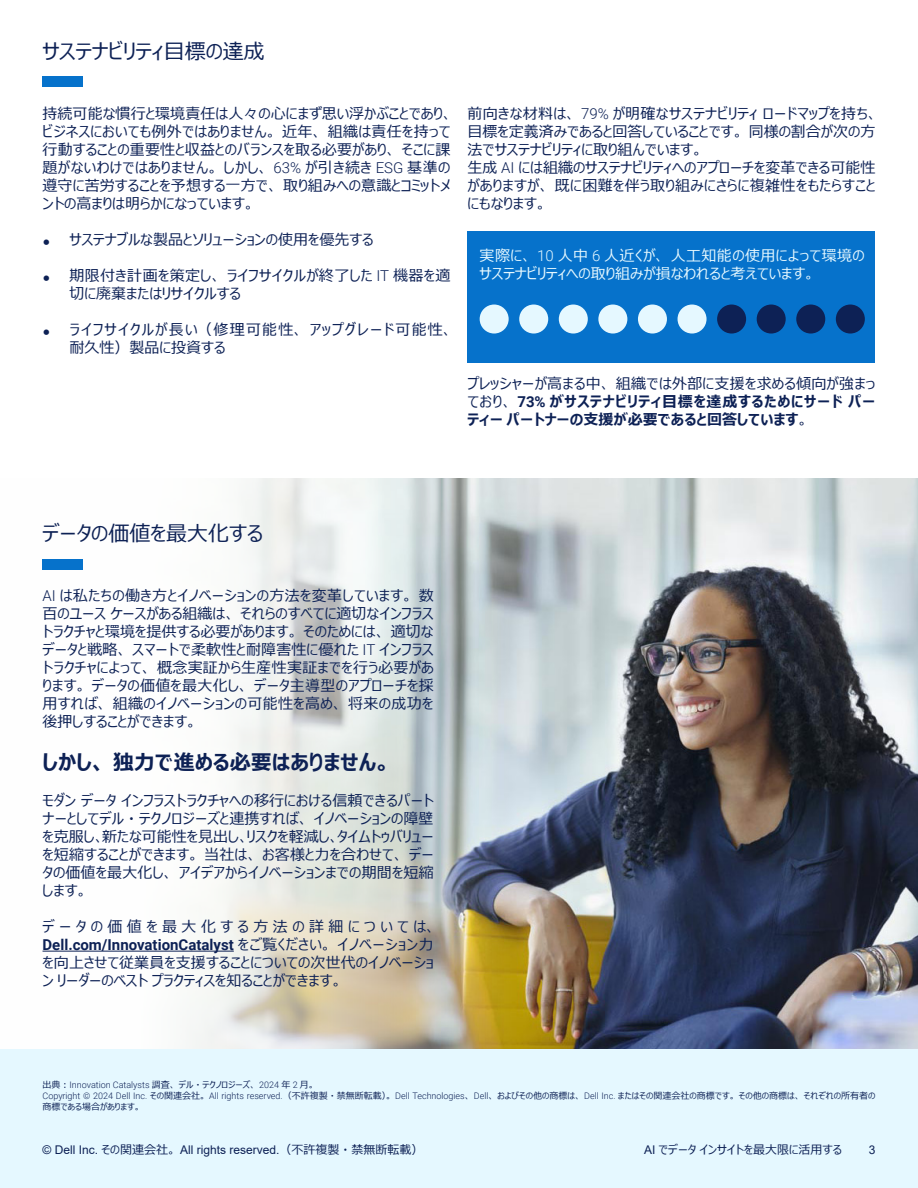
<style>
.page{position:relative;width:918px;height:1188px;background:#fff}
.page>*{position:absolute;margin:0;border:0;box-sizing:border-box;transform-origin:0 0}
.t1{font:21px "Meiryo UI";color:#0d2155}
.t2{font:700 21px "Meiryo UI";color:#0d2155}
.t3{font:15px/18px "Meiryo UI";letter-spacing:.01em;color:#0d2155}
.t4{font:700 15px/18px "Meiryo UI";color:#0d2155;text-align:justify}
.t5{font:15px/18px "Meiryo UI";color:#e5f8ff}
.t6{font:15px/18px "Meiryo UI";letter-spacing:.085em;color:#0d2155}
.t7{font:12px "Arial";color:#0d2155}
.t8{font:12px "Meiryo UI";color:#0d2155}
.t9{font:9px/10.8px "Meiryo UI";color:#0d2155}
.t10{font:300 9px "Roboto";color:#0d2155}
.s1{font-family:"Roboto";font-weight:300}
.s2{font-weight:400}
.s3{font-family:"Roboto"}
.s4{font-family:"Roboto";font-weight:700}
.s5{font-family:"Meiryo UI";font-weight:400}
.s6{font-family:"Arial"}
.s7{font-family:"Meiryo UI"}
</style>
<div class="page">
<img style="left:0;top:479px;width:918px;height:571px">
<div style="left:0;top:1050px;width:918px;height:138px;background:#e5f8ff"></div>
<div style="left:43px;top:76px;width:40px;height:10px;background:#0672cb"></div>
<div style="left:468px;top:231px;width:407px;height:132px;background:#0672cb"></div>
<div style="left:480px;top:305px;width:29px;height:29px;background:#e5f8ff;border-radius:50%"></div>
<div style="left:598px;top:305px;width:29px;height:29px;background:#e5f8ff;border-radius:50%"></div>
<div style="left:757px;top:305px;width:29px;height:29px;background:#0d2155;border-radius:50%"></div>
<div style="left:519px;top:305px;width:29px;height:29px;background:#e5f8ff;border-radius:50%"></div>
<div style="left:638px;top:305px;width:29px;height:29px;background:#e5f8ff;border-radius:50%"></div>
<div style="left:796px;top:305px;width:29px;height:29px;background:#0d2155;border-radius:50%"></div>
<div style="left:559px;top:305px;width:29px;height:29px;background:#e5f8ff;border-radius:50%"></div>
<div style="left:717px;top:305px;width:29px;height:29px;background:#0d2155;border-radius:50%"></div>
<div style="left:678px;top:305px;width:29px;height:29px;background:#e5f8ff;border-radius:50%"></div>
<div style="left:836px;top:305px;width:29px;height:29px;background:#0d2155;border-radius:50%"></div>
<hr style="left:43px;top:951px;width:191px;height:1px;background:#0d2155">
<div style="left:43px;top:559px;width:40px;height:10px;background:#0672cb"></div>
<p class="t1" style="left:43px;top:36px;width:224px">サステナビリティ目標の達成</p>
<p class="t3" style="left:43px;top:106px;width:412px">持続可能な慣行と環境責任は人々の心にまず思い浮かぶことであり、ビジネスにおいても例外ではありません。近年、組織は責任を持って行動することの重要性と収益とのバランスを取る必要があり、そこに課題がないわけではありません。しかし、 <span class="s1">63%</span> が引き続き <span class="s1">ESG</span> 基準の遵守に苦労することを予想する一方で、取り組みへの意識とコミットメントの高まりは明らかになっています。</p>
<p class="t3" style="left:43px;top:232px;width:332px">• サステナブルな製品とソリューションの使用を優先する</p>
<p class="t3" style="left:70px;top:268px;width:382px;text-indent:-27px">• 期限付き計画を策定し、ライフサイクルが終了した <span class="s1">IT</span> 機器を適切に廃棄またはリサイクルする</p>
<p class="t6" style="left:70px;top:322px;width:385px;text-indent:-27px">• ライフサイクルが長い（修理可能性、アップグレード可能性、耐久性）製品に投資する</p>
<p class="t3" style="left:468px;top:106px;width:412px">前向きな材料は、 <span class="s1">79%</span> が明確なサステナビリティロードマップを持ち、目標を定義済みであると回答していることです。同様の割合が次の方法でサステナビリティに取り組んでいます。</p>
<p class="t3" style="left:468px;top:160px;width:410px;text-align:justify">生成 <span class="s1">AI</span> には組織のサステナビリティへのアプローチを変革できる可能性がありますが、既に困難を伴う取り組みにさらに複雑性をもたらすことにもなります。</p>
<p class="t5" style="left:480px;top:248px;width:387px">実際に、 <span class="s1">10</span> 人中 <span class="s1">6</span> 人近くが、人工知能の使用によって環境のサステナビリティへの取り組みが損なわれると考えています。</p>
<p class="t4" style="left:468px;top:376px;width:409px"><span class="s2">プレッシャーが高まる中、組織では外部に支援を求める傾向が強まっており、</span> <span class="s3">73%</span> がサステナビリティ目標を達成するためにサードパーティーパートナーの支援が必要であると回答しています<span class="s2">。</span></p>
<p class="t1" style="left:43px;top:519px;width:222px">データの価値を最大化する</p>
<p class="t3" style="left:43px;top:587px;width:393px;text-align:justify"><span class="s1">AI</span> は私たちの働き方とイノベーションの方法を変革しています。数百のユースケースがある組織は、それらのすべてに適切なインフラストラクチャと環境を提供する必要があります。そのためには、適切なデータと戦略、スマートで柔軟性と耐障害性に優れた <span class="s1">IT</span> インフラストラクチャによって、概念実証から生産性実証までを行う必要があります。データの価値を最大化し、データ主導型のアプローチを採用すれば、組織のイノベーションの可能性を高め、将来の成功を後押しすることができます。</p>
<p class="t2" style="left:43px;top:748px;width:349px">しかし、独力で進める必要はありません。</p>
<p class="t3" style="left:43px;top:792px;width:393px;text-align:justify">モダンデータインフラストラクチャへの移行における信頼できるパートナーとしてデル・テクノロジーズと連携すれば、イノベーションの障壁を克服し、新たな可能性を見出し、リスクを軽減し、タイムトゥバリューを短縮することができます。当社は、お客様と力を合わせて、データの価値を最大化し、アイデアからイノベーションまでの期間を短縮します。</p>
<p class="t3" style="left:43px;top:918px;width:395px">データの価値を最大化する方法の詳細については、<span class="s4">Dell.com/InnovationCatalyst</span> をご覧ください。イノベーション力を向上させて従業員を支援することについての次世代のイノベーションリーダーのベストプラクティスを知ることができます。</p>
<p class="t10" style="left:43px;top:1078px;width:274px"><span class="s5">出典：</span>Innovation Catalysts <span class="s5">調査、デル・テクノロジーズ、</span> 2024 <span class="s5">年</span> 2 <span class="s5">月。</span></p>
<p class="t9" style="left:43px;top:1091px;width:834px"><span class="s1">Copyright © 2024 Dell Inc.</span> その関連会社。 <span class="s1">All rights reserved.</span>（不許複製・禁無断転載）。 <span class="s1">Dell Technologies</span>、 <span class="s1">Dell</span>、およびその他の商標は、 <span class="s1">Dell Inc.</span> またはその関連会社の商標です。その他の商標は、それぞれの所有者の商標である場合があります。</p>
<p class="t8" style="left:644px;top:1142px;width:199px"><span class="s6">AI</span> でデータインサイトを最大限に活用する</p>
<p class="t7" style="left:43px;top:1142px;width:382px">© Dell Inc. <span class="s7">その関連会社。</span> All rights reserved.<span class="s7">（不許複製・禁無断転載）</span></p>
<p class="t7" style="left:869px;top:1142px;width:8px">3</p>
</div>
